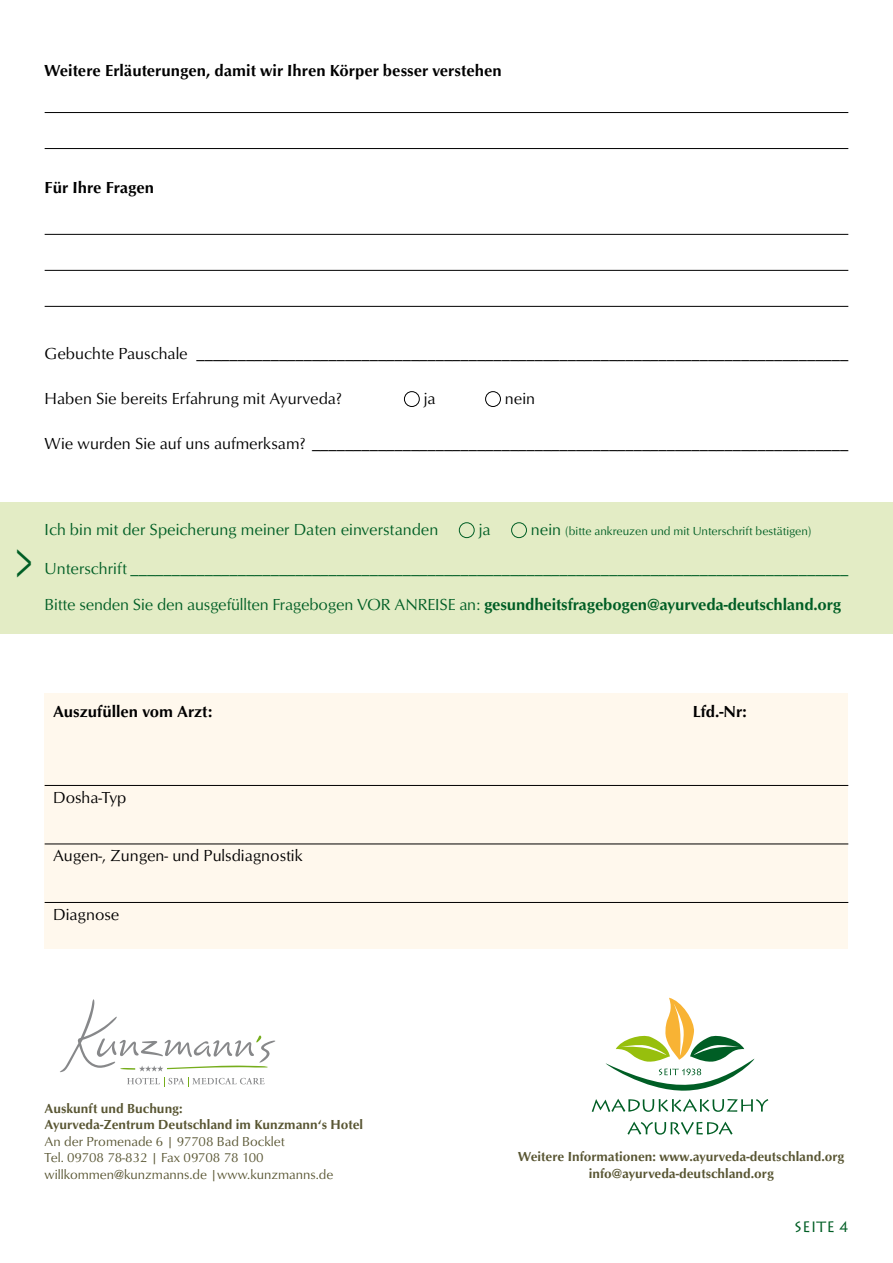
<style>
.page{position:relative;width:893px;height:1263px;background:#fff}
.page>*{position:absolute;margin:0;border:0;box-sizing:border-box;transform-origin:0 0}
.t1{font:54px "Times";color:#005e25;scale:.5 1}
.t2{font:16.5px "Opus";color:#000}
.t3{font:16.5px/36px "Opus";letter-spacing:-.01em;color:#005e25}
.t4{font:700 16.5px "Opus";color:#000}
.t5{font:15px "Lithos";color:#005e25}
.t6{font:700 13.5px/16.5px "Opus";color:#595633}
.t7{font:13.5px/16.5px "Opus";color:#595633}
.t8{font:12px "Opus";color:#005e25}
.s1{font-size:16.5px}
.s2{font-weight:700}
</style>
<div class="page">
<div style="left:0;top:502px;width:893px;height:132px;background:#e3ecc5"></div>
<svg style="left:60px;top:999px;width:216px;height:87px"></svg>
<hr style="left:45px;top:112px;width:803px;height:1px;background:#000">
<hr style="left:45px;top:148px;width:803px;height:1px;background:#000">
<hr style="left:45px;top:234px;width:803px;height:1px;background:#000">
<hr style="left:45px;top:270px;width:803px;height:1px;background:#000">
<hr style="left:45px;top:306px;width:803px;height:1px;background:#000">
<div style="left:404px;top:391px;width:16px;height:16px;border:1px solid #000;border-radius:50%"></div>
<div style="left:485px;top:391px;width:16px;height:16px;border:1px solid #000;border-radius:50%"></div>
<div style="left:459px;top:522px;width:16px;height:16px;border:1px solid #005e25;border-radius:50%"></div>
<div style="left:511px;top:522px;width:16px;height:16px;border:1px solid #005e25;border-radius:50%"></div>
<div style="left:45px;top:693px;width:803px;height:256px;background:#fff8ed"></div>
<hr style="left:45px;top:785px;width:803px;height:1px;background:#000">
<hr style="left:45px;top:843px;width:803px;height:1px;background:#000">
<hr style="left:45px;top:902px;width:803px;height:1px;background:#000">
<svg style="left:627px;top:1121px;width:106px;height:14px"></svg>
<svg style="left:592px;top:998px;width:176px;height:114px"></svg>
<p class="t4" style="left:45px;top:61px;width:459px">Weitere Erläuterungen, damit wir Ihren Körper besser verstehen</p>
<p class="t4" style="left:45px;top:178px;width:111px">Für Ihre Fragen</p>
<p class="t2" style="left:45px;top:343px;width:805px">Gebuchte Pauschale _______________________________________________________________________________</p>
<p class="t2" style="left:45px;top:388px;width:299px">Haben Sie bereits Erfahrung mit Ayurveda?</p>
<p class="t2" style="left:424px;top:388px;width:13px">ja</p>
<p class="t2" style="left:505px;top:388px;width:32px">nein</p>
<p class="t2" style="left:45px;top:433px;width:805px">Wie wurden Sie auf uns aufmerksam? _________________________________________________________________</p>
<h1 class="t1" style="left:16px;top:529px;width:32px">&gt;</h1>
<p class="t3" style="left:45px;top:511px;width:395px">Ich bin mit der Speicherung meiner Daten einverstanden</p>
<p class="t3" style="left:479px;top:511px;width:13px">ja</p>
<p class="t8" style="left:531px;top:524px;width:282px"><span class="s1">nein</span> (bitte ankreuzen und mit Unterschrift bestätigen)</p>
<p class="t3" style="left:45px;top:550px;width:805px">Unterschrift _______________________________________________________________________________________<br>Bitte senden Sie den ausgefüllten Fragebogen VOR ANREISE an: <span class="s2">gesundheitsfragebogen@ayurveda-deutschland.org</span></p>
<p class="t4" style="left:53px;top:702px;width:161px">Auszufüllen vom Arzt:</p>
<p class="t4" style="left:693px;top:702px;width:55px">Lfd.-Nr:</p>
<p class="t2" style="left:53px;top:788px;width:75px">Dosha-Typ</p>
<p class="t2" style="left:53px;top:846px;width:251px">Augen-, Zungen- und Pulsdiagnostik</p>
<p class="t2" style="left:53px;top:905px;width:68px">Diagnose</p>
<p class="t6" style="left:45px;top:1100px;width:320px">Auskunft und Buchung:<br>Ayurveda-Zentrum Deutschland im Kunzmann‘s Hotel</p>
<p class="t7" style="left:45px;top:1133px;width:290px">An der Promenade 6 | 97708 Bad Bocklet<br>Tel. 09708 78-832 | Fax 09708 78 100 willkommen@kunzmanns.de |www.kunzmanns.de</p>
<p class="t6" style="left:518px;top:1149px;width:328px;text-align:center">Weitere Informationen: www.ayurveda-deutschland.org info@ayurveda-deutschland.org</p>
<p class="t5" style="left:794px;top:1218px;width:56px">Seite 4</p>
</div>
